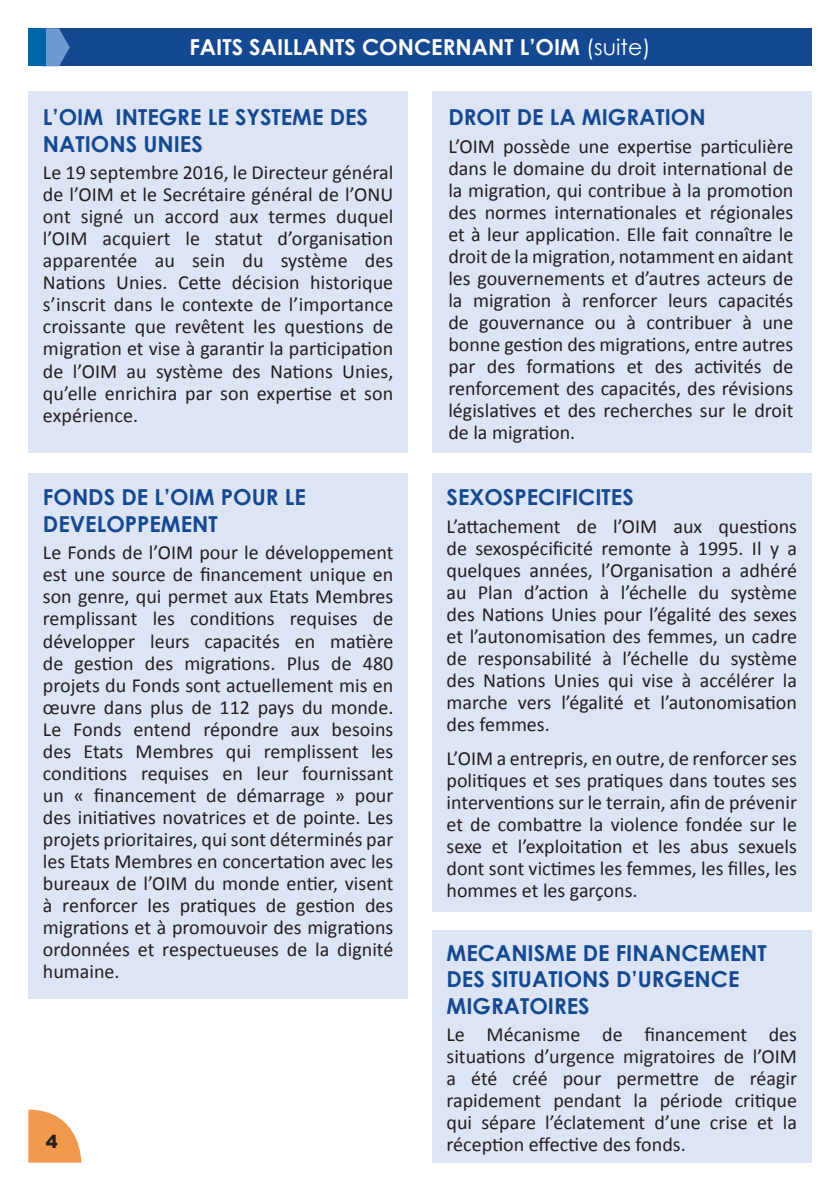
<style>
.page{position:relative;width:840px;height:1191px;background:#fff}
.page>*{position:absolute;margin:0;border:0;box-sizing:border-box;transform-origin:0 0}
.t1{font:700 22px/26.4px "Century Gothic";color:#144991}
.t2{font:700 22px "Century Gothic";color:#fff}
.t3{font:20px/22px "Calibri";color:#231f20;text-align:justify}
.t4{font:900 18px "Arial";color:#231f20}
.s1{font-weight:400}
</style>
<div class="page">
<svg style="left:28px;top:1109px;width:53px;height:53px"></svg>
<div style="left:28px;top:28px;width:783px;height:38px;background:#144991"></div>
<div style="left:28px;top:91px;width:380px;height:361px;background:#dde4f4"></div>
<div style="left:432px;top:91px;width:379px;height:361px;background:#dde4f4"></div>
<div style="left:28px;top:473px;width:380px;height:525px;background:#dde4f4"></div>
<div style="left:432px;top:473px;width:379px;height:439px;background:#dde4f4"></div>
<div style="left:432px;top:929px;width:379px;height:233px;background:#dde4f4"></div>
<svg style="left:45px;top:28px;width:25px;height:38px"></svg>
<div style="left:28px;top:28px;width:17px;height:38px;background:#0064aa"></div>
<p class="t2" style="left:189px;top:31px;width:462px">FAITS SAILLANTS CONCERNANT L’OIM <span class="s1">(suite)</span></p>
<p class="t1" style="left:43px;top:103px;width:326px">L’OIM INTEGRE LE SYSTEME DES<br>NATIONS UNIES</p>
<p class="t3" style="left:43px;top:162px;width:352px">Le 19 septembre 2016, le Directeur général de l’OIM et le Secrétaire général de l’ONU ont signé un accord aux termes duquel l’OIM acquiert le statut d’organisation apparentée au sein du système des Nations Unies. Cette décision historique s’inscrit dans le contexte de l’importance croissante que revêtent les questions de migration et vise à garantir la participation de l’OIM au système des Nations Unies, qu’elle enrichira par son expertise et son expérience.</p>
<p class="t1" style="left:43px;top:483px;width:264px">FONDS DE L’OIM POUR LE<br>DEVELOPPEMENT</p>
<p class="t3" style="left:43px;top:542px;width:352px">Le Fonds de l’OIM pour le développement est une source de financement unique en son genre, qui permet aux Etats Membres remplissant les conditions requises de développer leurs capacités en matière de gestion des migrations. Plus de 480 projets du Fonds sont actuellement mis en œuvre dans plus de 112 pays du monde.<br>Le Fonds entend répondre aux besoins des Etats Membres qui remplissent les conditions requises en leur fournissant un « financement de démarrage » pour des initiatives novatrices et de pointe. Les projets prioritaires, qui sont déterminés par les Etats Membres en concertation avec les bureaux de l’OIM du monde entier, visent à renforcer les pratiques de gestion des migrations et à promouvoir des migrations ordonnées et respectueuses de la dignité humaine.</p>
<p class="t4" style="left:46px;top:1128px;width:14px">4</p>
<p class="t1" style="left:448px;top:103px;width:258px">DROIT DE LA MIGRATION</p>
<p class="t3" style="left:448px;top:135px;width:346px">L’OIM possède une expertise particulière dans le domaine du droit international de la migration, qui contribue à la promotion des normes internationales et régionales et à leur application. Elle fait connaître le droit de la migration, notamment en aidant les gouvernements et d’autres acteurs de la migration à renforcer leurs capacités de gouvernance ou à contribuer à une bonne gestion des migrations, entre autres par des formations et des activités de renforcement des capacités, des révisions législatives et des recherches sur le droit de la migration.</p>
<p class="t1" style="left:446px;top:483px;width:189px">SEXOSPECIFICITES</p>
<p class="t3" style="left:446px;top:515px;width:352px">L’attachement de l’OIM aux questions de sexospécificité remonte à 1995. Il y a quelques années, l’Organisation a adhéré au Plan d’action à l’échelle du système des Nations Unies pour l’égalité des sexes et l’autonomisation des femmes, un cadre de responsabilité à l’échelle du système des Nations Unies qui vise à accélérer la marche vers l’égalité et l’autonomisation des femmes.</p>
<p class="t3" style="left:446px;top:747px;width:352px">L’OIM a entrepris, en outre, de renforcer ses politiques et ses pratiques dans toutes ses interventions sur le terrain, afin de prévenir et de combattre la violence fondée sur le sexe et l’exploitation et les abus sexuels dont sont victimes les femmes, les filles, les hommes et les garçons.</p>
<p class="t1" style="left:446px;top:938px;width:321px">MECANISME DE FINANCEMENT<br>DES SITUATIONS D’URGENCE<br>MIGRATOIRES</p>
<p class="t3" style="left:446px;top:1023px;width:352px">Le Mécanisme de financement des situations d’urgence migratoires de l’OIM a été créé pour permettre de réagir rapidement pendant la période critique qui sépare l’éclatement d’une crise et la réception effective des fonds.</p>
</div>
